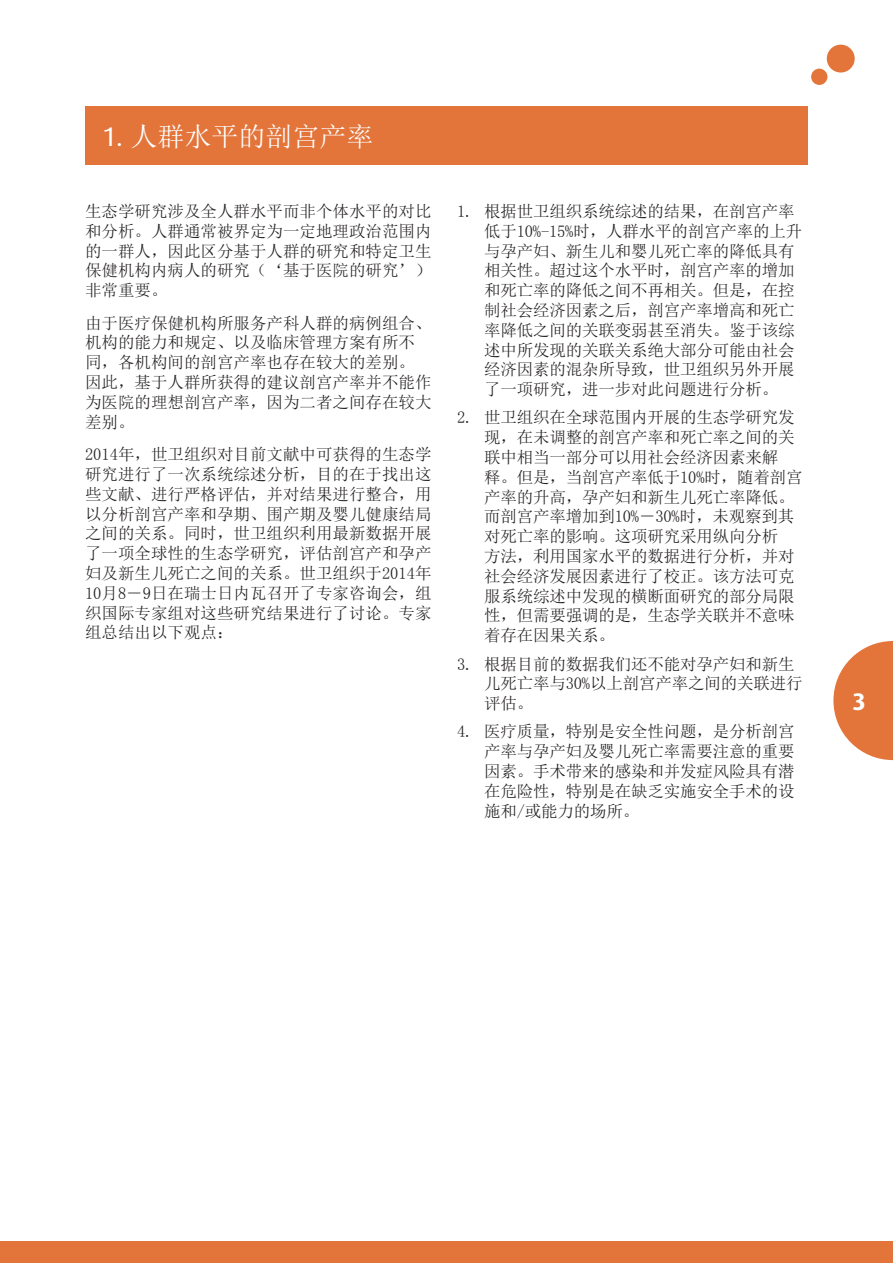
<style>
.page{position:relative;width:893px;height:1263px;background:#fff}
.page>*{position:absolute;margin:0;border:0;box-sizing:border-box;transform-origin:0 0}
.Heading_3{font:27px "Sim Sun";color:#fff}
.t1{font:700 24px "Dax Pro";color:#fff}
.Body_text{font:16.5px/19.8px "Sim Sun";letter-spacing:-.01em;color:#231f20}
.s1{font-family:"Dax Pro"}
</style>
<div class="page">
<svg style="left:833px;top:641px;width:60px;height:119px"></svg>
<div style="left:827px;top:45px;width:28px;height:28px;background:#e3753b;border-radius:50%"></div>
<div style="left:811px;top:69px;width:16px;height:16px;background:#e3753b;border-radius:50%"></div>
<div style="left:0;top:1241px;width:893px;height:22px;background:#e3753b"></div>
<div style="left:85px;top:106px;width:723px;height:59px;background:#e3753b"></div>
<p class="Heading_3" style="left:102px;top:123px;width:273px"><span class="s1">1.</span> 人群水平的剖宫产率</p>
<p class="Body_text" style="left:85px;top:201px;width:348px;text-align:justify">生态学研究涉及全人群水平而非个体水平的对比和分析。人群通常被界定为一定地理政治范围内的一群人，因此区分基于人群的研究和特定卫生保健机构内病人的研究（‘基于医院的研究’）非常重要。</p>
<p class="Body_text" style="left:85px;top:313px;width:348px">由于医疗保健机构所服务产科人群的病例组合、机构的能力和规定、以及临床管理方案有所不同，各机构间的剖宫产率也存在较大的差别。因此，基于人群所获得的建议剖宫产率并不能作为医院的理想剖宫产率，因为二者之间存在较大差别。</p>
<p class="Body_text" style="left:85px;top:444px;width:348px;text-align:justify">2014年，世卫组织对目前文献中可获得的生态学研究进行了一次系统综述分析，目的在于找出这些文献、进行严格评估，并对结果进行整合，用以分析剖宫产率和孕期、围产期及婴儿健康结局之间的关系。同时，世卫组织利用最新数据开展了一项全球性的生态学研究，评估剖宫产和孕产妇及新生儿死亡之间的关系。世卫组织于2014年10月8―9日在瑞士日内瓦召开了专家咨询会，组织国际专家组对这些研究结果进行了讨论。专家组总结出以下观点：</p>
<p class="Body_text" style="left:484px;top:201px;width:320px;text-indent:-27px">1. 根据世卫组织系统综述的结果，在剖宫产率低于10%-15%时，人群水平的剖宫产率的上升与孕产妇、新生儿和婴儿死亡率的降低具有相关性。超过这个水平时，剖宫产率的增加和死亡率的降低之间不再相关。但是，在控制社会经济因素之后，剖宫产率增高和死亡率降低之间的关联变弱甚至消失。鉴于该综述中所发现的关联关系绝大部分可能由社会经济因素的混杂所导致，世卫组织另外开展了一项研究，进一步对此问题进行分析。</p>
<p class="Body_text" style="left:484px;top:408px;width:320px;text-indent:-27px">2. 世卫组织在全球范围内开展的生态学研究发现，在未调整的剖宫产率和死亡率之间的关联中相当一部分可以用社会经济因素来解<br>释。但是，当剖宫产率低于10%时，随着剖宫产率的升高，孕产妇和新生儿死亡率降低。而剖宫产率增加到10%―30%时，未观察到其对死亡率的影响。这项研究采用纵向分析<br>方法，利用国家水平的数据进行分析，并对社会经济发展因素进行了校正。该方法可克服系统综述中发现的横断面研究的部分局限性，但需要强调的是，生态学关联并不意味着存在因果关系。</p>
<p class="Body_text" style="left:484px;top:654px;width:320px;text-indent:-27px">3. 根据目前的数据我们还不能对孕产妇和新生儿死亡率与30%以上剖宫产率之间的关联进行评估。</p>
<p class="Body_text" style="left:484px;top:722px;width:312px;text-align:justify;text-indent:-27px">4. 医疗质量，特别是安全性问题，是分析剖宫产率与孕产妇及婴儿死亡率需要注意的重要因素。手术带来的感染和并发症风险具有潜在危险性，特别是在缺乏实施安全手术的设施和/或能力的场所。</p>
<h2 class="t1" style="left:853px;top:686px;width:15px">3</h2>
</div>
